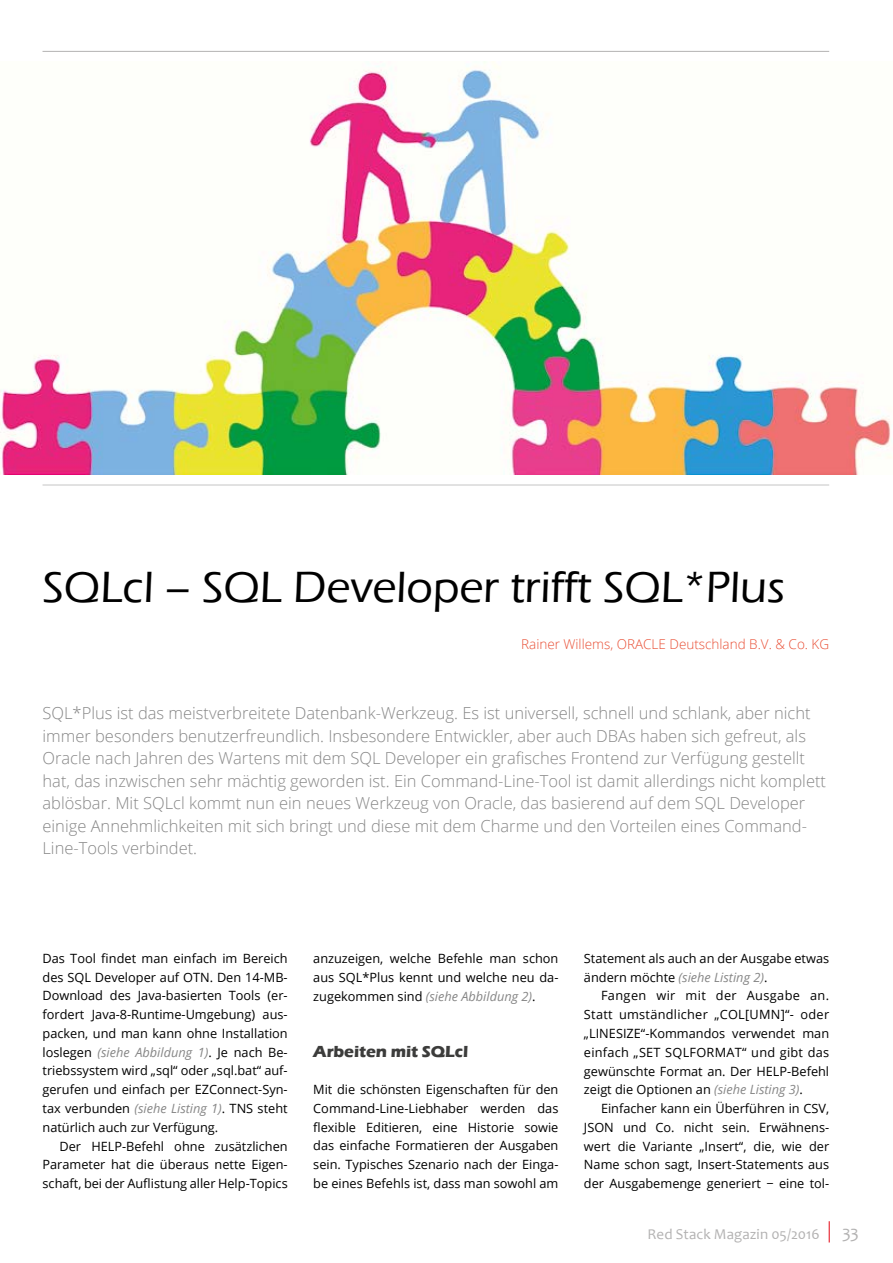
<style>
.page{position:relative;width:893px;height:1263px;background:#fff}
.page>*{position:absolute;margin:0;border:0;box-sizing:border-box;transform-origin:0 0}
.t1{font:500 45px "Eras ITC";color:#000}
.t2{font:300 16.5px/22.5px "Open Sans";color:#878787}
.t3{font:700 16.5px "Eras ITC";letter-spacing:-.005em;color:#3c3c3b}
.t4{font:15px "Candara";letter-spacing:.005em;color:#b3b2b2}
.t5{font:300 13.5px "Open Sans";color:#e94f35}
.t6{font:12.75px/18.8px "Open Sans";color:#000;text-align:justify}
.s1{font-style:italic;color:#878787}
.s2{font-size:18px}
</style>
<div class="page">
<svg style="left:829px;top:1221px;width:1px;height:21px"></svg>
<hr style="left:43px;top:51px;width:786px;height:1px;background:#b3b2b2">
<img style="left:0;top:62px;width:892px;height:413px">
<hr style="left:43px;top:485px;width:786px;height:1px;background:#c6c6c6">
<h1 class="t1" style="left:43px;top:561px;width:744px">SQLcl – SQL Developer trifft SQL*Plus</h1>
<p class="t5" style="left:521px;top:635px;width:310px">Rainer Willems, ORACLE Deutschland B.V. &amp; Co. KG</p>
<p class="t2" style="left:43px;top:701px;width:785px">SQL*Plus ist das meistverbreitete Datenbank-Werkzeug. Es ist universell, schnell und schlank, aber nicht immer besonders benutzerfreundlich. Insbesondere Entwickler, aber auch DBAs haben sich gefreut, als Oracle nach Jahren des Wartens mit dem SQL Developer ein grafisches Frontend zur Verfügung gestellt hat, das inzwischen sehr mächtig geworden ist. Ein Command-Line-Tool ist damit allerdings nicht komplett ablösbar. Mit SQLcl kommt nun ein neues Werkzeug von Oracle, das basierend auf dem SQL Developer einige Annehmlichkeiten mit sich bringt und diese mit dem Charme und den Vorteilen eines Command-Line-Tools verbindet.</p>
<p class="t6" style="left:43px;top:948px;width:247px">Das Tool findet man einfach im Bereich des SQL Developer auf OTN. Den 14-MB-Download des Java-basierten Tools (er&shy;fordert Java-8-Runtime-Umgebung) aus&shy;packen, und man kann ohne Installation loslegen <span class="s1">(siehe Abbildung 1)</span>. Je nach Be&shy;triebssystem wird „sql“ oder „sql.bat“ auf&shy;gerufen und einfach per EZConnect-Syn&shy;tax verbunden <span class="s1">(siehe Listing 1)</span>. TNS steht natürlich auch zur Verfügung.</p>
<p class="t6" style="left:43px;top:1136px;width:247px;text-indent:17px">Der HELP-Befehl ohne zusätzlichen Parameter hat die überaus nette Eigen&shy;schaft, bei der Auflistung aller Help-Topics</p>
<p class="t6" style="left:313px;top:949px;width:247px">anzuzeigen, welche Befehle man schon aus SQL*Plus kennt und welche neu da&shy;zugekommen sind <span class="s1">(siehe Abbildung 2)</span>.</p>
<p class="t3" style="left:313px;top:1042px;width:157px">Arbeiten mit SQLcl</p>
<p class="t6" style="left:313px;top:1080px;width:247px">Mit die schönsten Eigenschaften für den Command-Line-Liebhaber werden das flexible Editieren, eine Historie sowie das einfache Formatieren der Ausgaben sein. Typisches Szenario nach der Einga&shy;be eines Befehls ist, dass man sowohl am</p>
<p class="t6" style="left:584px;top:949px;width:247px">Statement als auch an der Ausgabe etwas ändern möchte <span class="s1">(siehe Listing 2)</span>.</p>
<p class="t6" style="left:584px;top:986px;width:247px;text-indent:17px">Fangen wir mit der Ausgabe an.<br>Statt umständlicher „COL[UMN]“- oder „LINESIZE“-Kommandos verwendet man einfach „SET SQLFORMAT“ und gibt das gewünschte Format an. Der HELP-Befehl zeigt die Optionen an <span class="s1">(siehe Listing 3)</span>.</p>
<p class="t6" style="left:584px;top:1099px;width:247px;text-indent:17px">Einfacher kann ein Überführen in CSV, JSON und Co. nicht sein. Erwähnens&shy;wert die Variante „Insert“, die, wie der Name schon sagt, Insert-Statements aus der Ausgabemenge generiert − eine tol-</p>
<p class="t4" style="left:648px;top:1224px;width:213px">Red Stack Magazin 05/2016 <span class="s2">33</span></p>
</div>
